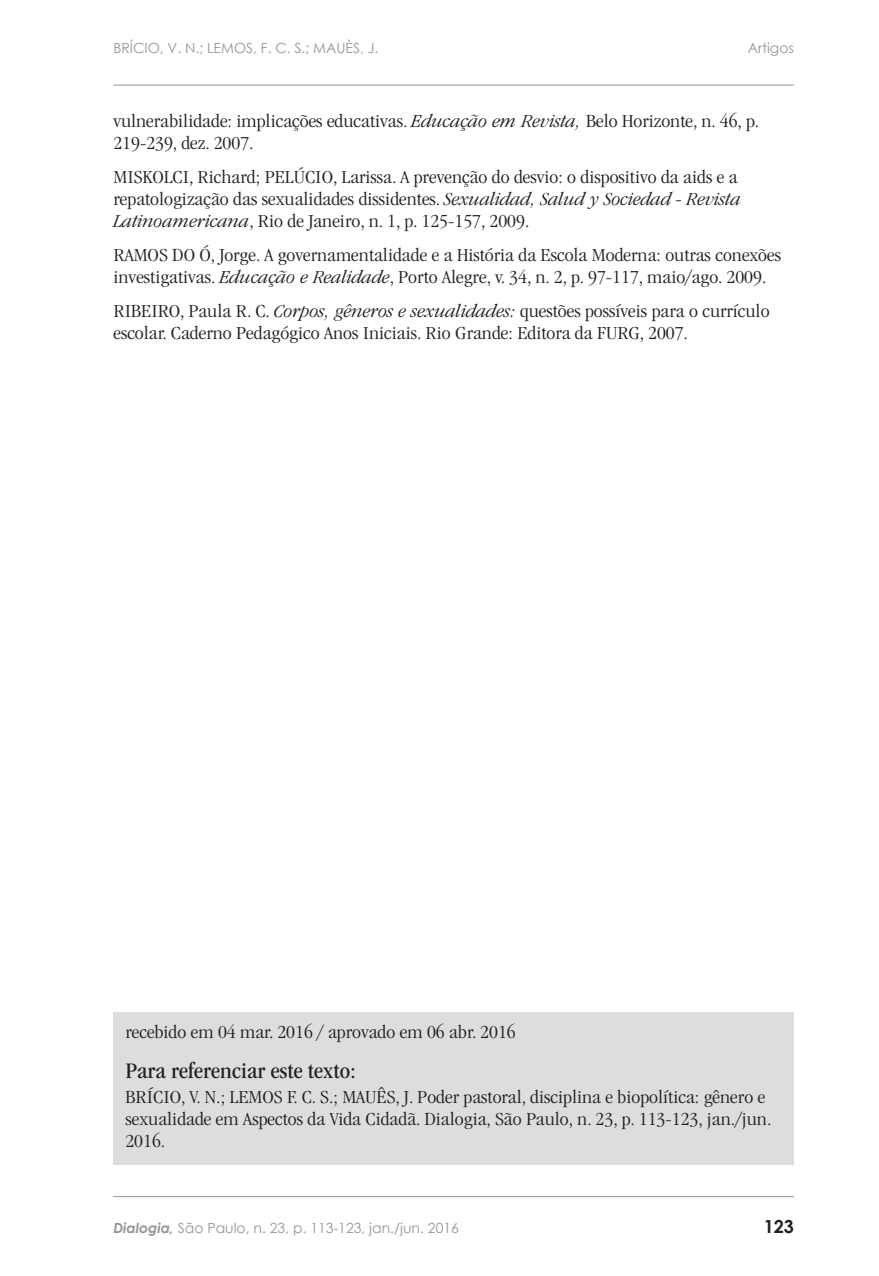
<style>
.page{position:relative;width:879px;height:1276px;background:#fff}
.page>*{position:absolute;margin:0;border:0;box-sizing:border-box;transform-origin:0 0}
.t1{font:condensed 23px "ITC Garamond Std";color:#231f20;scale:1.1 1}
.t2{font:300 condensed 19px/22px "ITC Garamond Std";color:#231f20;scale:1.2 1}
.t3{font:700 18px "Century Gothic";color:#231f20}
.t4{font:14px "Century Gothic";color:#939598}
.s1{font-style:italic}
.s2{font-weight:700;font-style:italic}
</style>
<div class="page">
<hr style="left:113px;top:1196px;width:681px;height:1px;background:#939598">
<hr style="left:113px;top:85px;width:681px;height:1px;background:#939598">
<div style="left:113px;top:1012px;width:681px;height:153px;background:#dcdddf"></div>
<p class="t4" style="left:113px;top:38px;width:267px">BRÍCIO, V. N.; LEMOS, F. C. S.; MAUÈS, J.</p>
<p class="t4" style="left:748px;top:38px;width:48px">Artigos</p>
<p class="t2" style="left:113px;top:110px;width:540px">vulnerabilidade: implicações educativas. <span class="s1">Educação em Revista,</span> Belo Horizonte, n. 46, p.<br>219-239, dez. 2007.</p>
<p class="t2" style="left:113px;top:166px;width:524px">MISKOLCI, Richard; PELÚCIO, Larissa. A prevenção do desvio: o dispositivo da aids e a repatologização das sexualidades dissidentes. <span class="s1">Sexualidad, Salud y Sociedad</span> - <span class="s1">Revista<br>Latinoamericana</span>, Rio de Janeiro, n. 1, p. 125-157, 2009.</p>
<p class="t2" style="left:113px;top:244px;width:558px">RAMOS DO Ó, Jorge. A governamentalidade e a História da Escola Moderna: outras conexões investigativas. <span class="s1">Educação e Realidade</span>, Porto Alegre, v. 34, n. 2, p. 97-117, maio/ago. 2009.</p>
<p class="t2" style="left:113px;top:300px;width:548px">RIBEIRO, Paula R. C. <span class="s1">Corpos, gêneros e sexualidades:</span> questões possíveis para o currículo escolar. Caderno Pedagógico Anos Iniciais. Rio Grande: Editora da FURG, 2007.</p>
<p class="t2" style="left:125px;top:1021px;width:327px">recebido em 04 mar. 2016 / aprovado em 06 abr. 2016</p>
<p class="t1" style="left:125px;top:1057px;width:211px">Para referenciar este texto:</p>
<p class="t2" style="left:125px;top:1085px;width:540px">BRÍCIO, V. N.; LEMOS F. C. S.; MAUÊS, J. Poder pastoral, disciplina e biopolítica: gênero e sexualidade em Aspectos da Vida Cidadã. Dialogia, São Paulo, n. 23, p. 113-123, jan./jun.<br>2016.</p>
<p class="t4" style="left:113px;top:1218px;width:347px"><span class="s2">Dialogia,</span> São Paulo, n. 23, p. 113-123, jan./jun. 2016</p>
<p class="t3" style="left:763px;top:1212px;width:32px">123</p>
</div>
